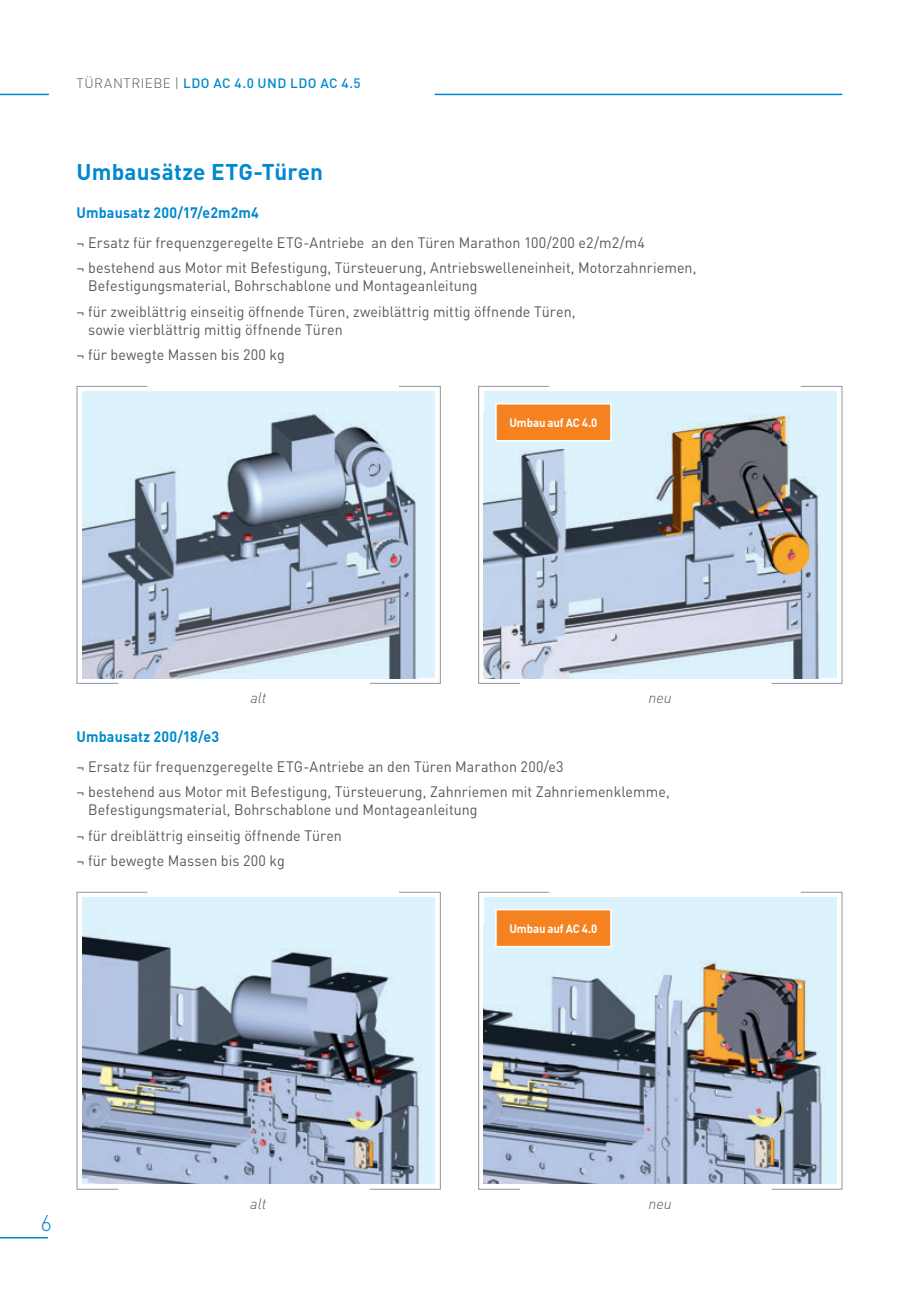
<style>
.page{position:relative;width:919px;height:1289px;background:#fff}
.page>*{position:absolute;margin:0;border:0;box-sizing:border-box;transform-origin:0 0}
.t1{font:700 22.5px "DIN";letter-spacing:.01em;color:#0089cf}
.t2{font:300 22.5px "DIN";color:#0089cf}
.t3{font:15px/25.5px "DIN";letter-spacing:.005em;color:#57585a;scale:.95 1}
.t4{font:15px/25.5px "DIN";letter-spacing:.005em;color:#57585a}
.t5{font:700 15px "DIN";letter-spacing:.01em;color:#0089cf;scale:.95 1}
.t6{font:italic 300 15px "DIN";color:#57585a}
.t7{font:500 13.5px "DIN";letter-spacing:.035em;color:#0089cf}
.t8{font:700 12px "DIN";letter-spacing:-.015em;color:#fff;scale:.95 1}
.s1{font-weight:300;color:#57585a}
</style>
<div class="page">
<hr style="left:0;top:1236px;width:48px;height:2px;background:#0089cf">
<hr style="left:434px;top:94px;width:408px;height:1px;background:#0089cf">
<hr style="left:0;top:94px;width:49px;height:1px;background:#0089cf">
<div style="left:82px;top:897px;width:353px;height:286px;background:#dcf2fc"></div>
<img style="left:148px;top:944px;width:221px;height:239px">
<svg style="left:76px;top:891px;width:72px;height:298px"></svg>
<svg style="left:369px;top:891px;width:72px;height:298px"></svg>
<div style="left:484px;top:897px;width:352px;height:286px;background:#dcf2fc"></div>
<img style="left:550px;top:924px;width:220px;height:259px">
<svg style="left:478px;top:891px;width:72px;height:298px"></svg>
<svg style="left:770px;top:891px;width:72px;height:298px"></svg>
<div style="left:82px;top:391px;width:353px;height:287px;background:#dcf2fc"></div>
<img style="left:148px;top:413px;width:221px;height:265px">
<svg style="left:76px;top:385px;width:72px;height:299px"></svg>
<svg style="left:369px;top:385px;width:72px;height:299px"></svg>
<div style="left:484px;top:391px;width:352px;height:287px;background:#dcf2fc"></div>
<img style="left:550px;top:414px;width:220px;height:264px">
<svg style="left:478px;top:385px;width:72px;height:299px"></svg>
<svg style="left:770px;top:385px;width:72px;height:299px"></svg>
<div style="left:496px;top:404px;width:115px;height:37px;background:#f58220"></div>
<div style="left:495px;top:403px;width:116px;height:38px;border:2px solid #fff"></div>
<div style="left:496px;top:909px;width:115px;height:37px;background:#f58220"></div>
<div style="left:495px;top:908px;width:116px;height:39px;border:2px solid #fff"></div>
<p class="t7" style="left:77px;top:74px;width:286px"><span class="s1">TÜRANTRIEBE |</span> LDO AC 4.0 UND LDO AC 4.5</p>
<h1 class="t1" style="left:77px;top:157px;width:248px">Umbausätze ETG-Türen</h1>
<p class="t5" style="left:77px;top:203px;width:193px">Umbausatz 200/17/e2m2m4</p>
<p class="t4" style="left:77px;top:229px;width:621px">¬ Ersatz für frequenzgeregelte ETG-Antriebe an den Türen Marathon 100/200 e2/m2/m4<br>¬ bestehend aus Motor mit Befestigung, Türsteuerung, Antriebswelleneinheit, Motorzahnriemen,</p>
<p class="t3" style="left:77px;top:273px;width:526px;text-indent:12px">Befestigungsmaterial, Bohrschablone und Montageanleitung<br>¬ für zweiblättrig einseitig öffnende Türen, zweiblättrig mittig öffnende Türen,</p>
<p class="t3" style="left:77px;top:316px;width:282px;text-indent:12px">sowie vierblättrig mittig öffnende Türen ¬ für bewegte Massen bis 200 kg</p>
<p class="t8" style="left:509px;top:415px;width:94px">Umbau auf AC 4.0</p>
<p class="t6" style="left:250px;top:688px;width:18px">alt</p>
<p class="t6" style="left:648px;top:688px;width:25px">neu</p>
<p class="t5" style="left:77px;top:726px;width:152px">Umbausatz 200/18/e3</p>
<p class="t4" style="left:77px;top:753px;width:594px">¬ Ersatz für frequenzgeregelte ETG-Antriebe an den Türen Marathon 200/e3<br>¬ bestehend aus Motor mit Befestigung, Türsteuerung, Zahnriemen mit Zahnriemenklemme,</p>
<p class="t3" style="left:77px;top:796px;width:423px;text-indent:12px">Befestigungsmaterial, Bohrschablone und Montageanleitung ¬ für dreiblättrig einseitig öffnende Türen<br>¬ für bewegte Massen bis 200 kg</p>
<p class="t8" style="left:509px;top:920px;width:94px">Umbau auf AC 4.0</p>
<h1 class="t2" style="left:41px;top:1208px;width:13px">6</h1>
<p class="t6" style="left:250px;top:1194px;width:18px">alt</p>
<p class="t6" style="left:648px;top:1194px;width:25px">neu</p>
</div>
